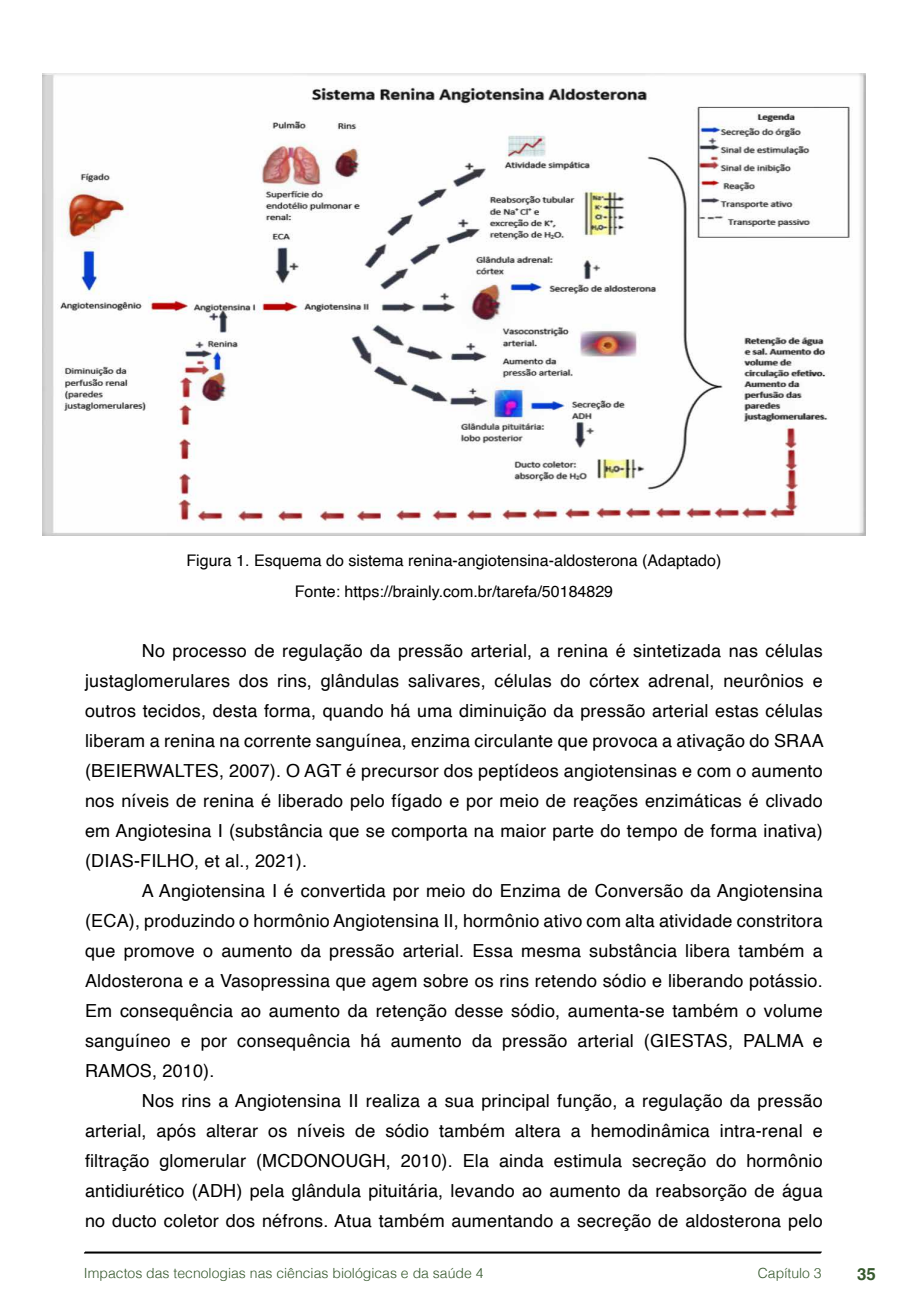
<style>
.page{position:relative;width:908px;height:1304px;background:#fff}
.page>*{position:absolute;margin:0;border:0;box-sizing:border-box;transform-origin:0 0}
.t1{font:18px/30px "Helvetica";letter-spacing:.01em;color:#000;text-align:justify}
.t2{font:700 16.8px "Helvetica";color:#36592e}
.t3{font:16px/30.6px "Helvetica";color:#000;text-align:center}
.t4{font:300 14px "Helvetica";color:#36592e}
</style>
<div class="page">
<svg style="left:84px;top:1251px;width:737px;height:3px;background:#515151"></svg>
<img style="left:42px;top:74px;width:823px;height:462px">
<p class="t3" style="left:186px;top:546px;width:536px">Figura 1. Esquema do sistema renina-angiotensina-aldosterona (Adaptado)<br>Fonte: https://brainly.com.br/tarefa/50184829</p>
<p class="t1" style="left:85px;top:636px;width:739px;text-indent:57px">No processo de regulação da pressão arterial, a renina é sintetizada nas células justaglomerulares dos rins, glândulas salivares, células do córtex adrenal, neurônios e outros tecidos, desta forma, quando há uma diminuição da pressão arterial estas células liberam a renina na corrente sanguínea, enzima circulante que provoca a ativação do SRAA (BEIERWALTES, 2007). O AGT é precursor dos peptídeos angiotensinas e com o aumento nos níveis de renina é liberado pelo fígado e por meio de reações enzimáticas é clivado em Angiotesina I (substância que se comporta na maior parte do tempo de forma inativa) (DIAS-FILHO, et al., 2021).</p>
<p class="t1" style="left:85px;top:876px;width:738px;text-indent:57px">A Angiotensina I é convertida por meio do Enzima de Conversão da Angiotensina (ECA), produzindo o hormônio Angiotensina II, hormônio ativo com alta atividade constritora que promove o aumento da pressão arterial. Essa mesma substância libera também a Aldosterona e a Vasopressina que agem sobre os rins retendo sódio e liberando potássio.<br>Em consequência ao aumento da retenção desse sódio, aumenta-se também o volume sanguíneo e por consequência há aumento da pressão arterial (GIESTAS, PALMA e RAMOS, 2010).</p>
<p class="t1" style="left:85px;top:1086px;width:738px;text-indent:57px">Nos rins a Angiotensina II realiza a sua principal função, a regulação da pressão arterial, após alterar os níveis de sódio também altera a hemodinâmica intra-renal e filtração glomerular (MCDONOUGH, 2010). Ela ainda estimula secreção do hormônio antidiurético (ADH) pela glândula pituitária, levando ao aumento da reabsorção de água no ducto coletor dos néfrons. Atua também aumentando a secreção de aldosterona pelo</p>
<p class="t4" style="left:84px;top:1261px;width:401px">Impactos das tecnologias nas ciências biológicas e da saúde 4</p>
<p class="t4" style="left:757px;top:1261px;width:65px">Capítulo 3</p>
<p class="t2" style="left:856px;top:1264px;width:20px">35</p>
</div>
